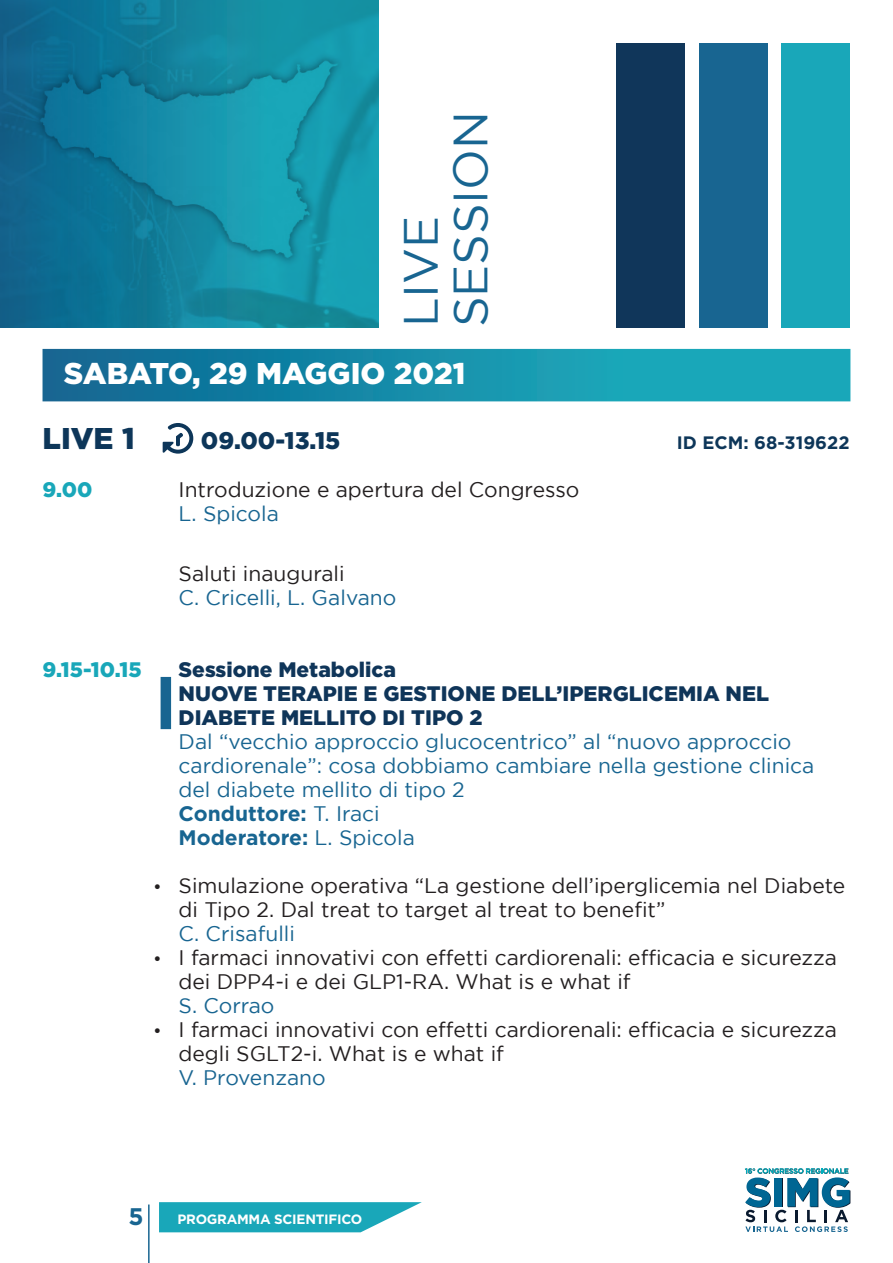
<style>
.page{position:relative;width:893px;height:1263px;background:#fff}
.page>*{position:absolute;margin:0;border:0;box-sizing:border-box;transform-origin:0 0}
.t1{font:48px/49.5px "Gotham";color:#186591}
.t2{font:900 30px "Gotham";color:#fff}
.t3{font:900 30px "Gotham";color:#0d3659}
.t4{font:900 24px "Gotham";color:#0d3659}
.t5{font:700 24px "Gotham";color:#186591}
.t6{font:21px/24px "Gotham";color:#231f20}
.t7{font:21px/24px "Gotham";color:#186591}
.t8{font:900 21px/24px "Gotham";color:#0f3559}
.t9{font:900 21px "Gotham";color:#19a7b9}
.t10{font:700 18px "Gotham";color:#0d3659}
.t11{font:700 13.5px "Gotham";letter-spacing:-.02em;color:#fff}
.s1{font-weight:700}
.s2{font-size:18px}
</style>
<div class="page">
<hr style="left:148px;top:1204px;width:2px;height:59px;background:#186591">
<div style="left:43px;top:349px;width:807px;height:52px;background:linear-gradient(to right,#106994,#1bb5c1)"></div>
<svg style="left:159px;top:1202px;width:263px;height:30px;background:#34b1c1"></svg>
<svg style="left:745px;top:1168px;width:105px;height:64px"></svg>
<div style="left:781px;top:43px;width:69px;height:284px;background:#19a7b9"></div>
<div style="left:617px;top:43px;width:68px;height:284px;background:#10365a"></div>
<div style="left:699px;top:43px;width:68px;height:284px;background:#186591"></div>
<img style="left:0;top:0;width:378px;height:327px">
<div style="left:161px;top:677px;width:10px;height:52px;background:#186591"></div>
<svg style="left:163px;top:423px;width:30px;height:31px"></svg>
<h1 class="t1" style="left:395px;top:327px;width:218px;rotate:-90deg">LIVE<br>SESSION</h1>
<h2 class="t2" style="left:64px;top:353px;width:403px">SABATO, 29 MAGGIO 2021</h2>
<h2 class="t3" style="left:43px;top:418px;width:94px">LIVE 1</h2>
<p class="t4" style="left:201px;top:424px;width:141px">09.00-13.15</p>
<p class="t10" style="left:677px;top:432px;width:174px">ID ECM: 68-319622</p>
<p class="t9" style="left:43px;top:475px;width:51px">9.00</p>
<p class="t6" style="left:179px;top:477px;width:402px">Introduzione e apertura del Congresso</p>
<p class="t7" style="left:179px;top:501px;width:102px">L. Spicola</p>
<p class="t6" style="left:179px;top:561px;width:167px">Saluti inaugurali</p>
<p class="t7" style="left:179px;top:585px;width:219px">C. Cricelli, L. Galvano</p>
<p class="t9" style="left:43px;top:655px;width:101px">9.15-10.15</p>
<p class="t8" style="left:179px;top:657px;width:592px">Sessione Metabolica<br>NUOVE TERAPIE E GESTIONE DELL’IPERGLICEMIA NEL<br>DIABETE MELLITO DI TIPO 2</p>
<p class="t7" style="left:179px;top:729px;width:637px">Dal “vecchio approccio glucocentrico” al “nuovo approccio cardiorenale”: cosa dobbiamo cambiare nella gestione clinica del diabete mellito di tipo 2<br><span class="s1">Conduttore:</span> T. Iraci<br><span class="s1">Moderatore:</span> L. Spicola</p>
<p class="t6" style="left:179px;top:873px;width:668px;text-indent:-26px"><span class="s2">•</span> Simulazione operativa “La gestione dell’iperglicemia nel Diabete di Tipo 2. Dal treat to target al treat to benefit”</p>
<p class="t7" style="left:179px;top:921px;width:118px">C. Crisafulli</p>
<p class="t6" style="left:179px;top:945px;width:660px;text-indent:-26px"><span class="s2">•</span> I farmaci innovativi con effetti cardiorenali: efficacia e sicurezza dei DPP4-i e dei GLP1-RA. What is e what if</p>
<p class="t7" style="left:179px;top:993px;width:97px">S. Corrao</p>
<p class="t6" style="left:179px;top:1017px;width:660px;text-indent:-26px"><span class="s2">•</span> I farmaci innovativi con effetti cardiorenali: efficacia e sicurezza degli SGLT2-i. What is e what if</p>
<p class="t7" style="left:179px;top:1065px;width:149px">V. Provenzano</p>
<p class="t5" style="left:128px;top:1202px;width:17px">5</p>
<p class="t11" style="left:178px;top:1211px;width:186px">PROGRAMMA SCIENTIFICO</p>
</div>
